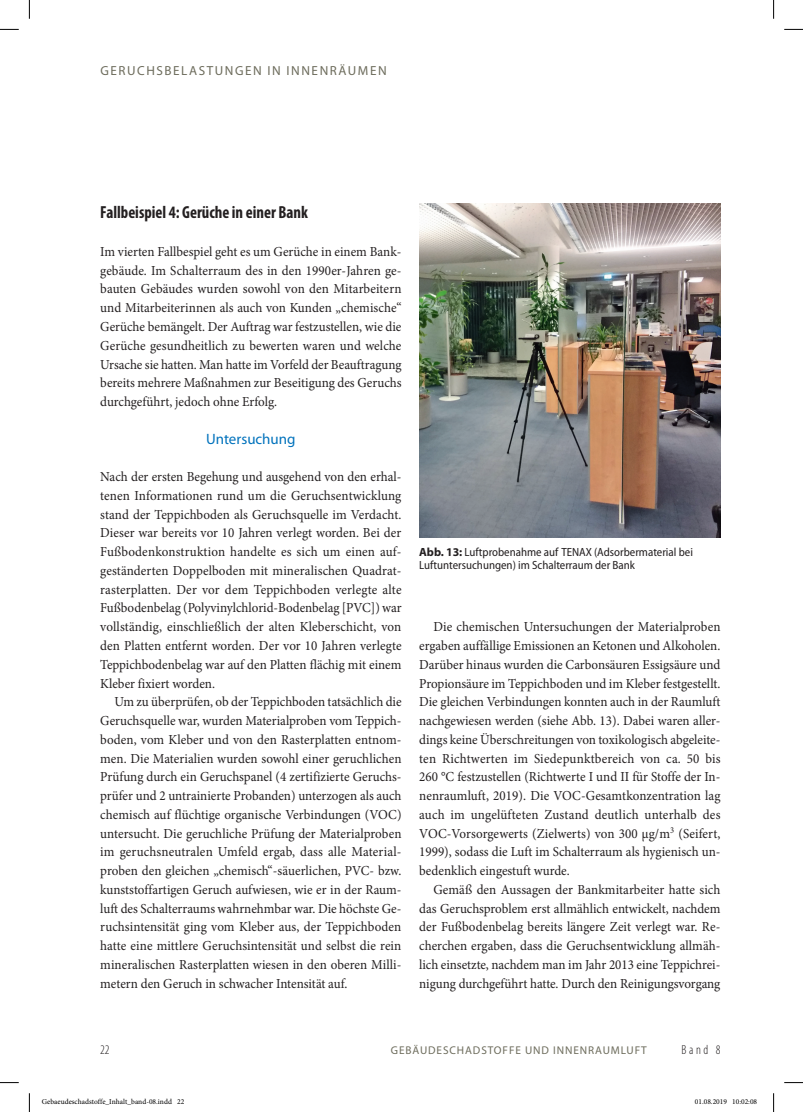
<style>
.page{position:relative;width:803px;height:1112px;background:#fff}
.page>*{position:absolute;margin:0;border:0;box-sizing:border-box;transform-origin:0 0}
.t1{font:700 condensed 17.5px "Myriad Pro";color:#231f20;scale:.95 1}
.t2{font:15px "Myriad Pro";color:#0072bc}
.t3{font:13.75px/18.8px "Minion Pro";color:#231f20;text-align:justify;scale:.95 1}
.t4{font:13.12px "Myriad Pro";letter-spacing:.12em;color:#6d6c5c}
.t5{font:300 condensed 13.12px "Myriad Pro";letter-spacing:.2em;color:#231f20}
.t6{font:semi-condensed 11.88px/13.1px "Myriad Pro";color:#231f20}
.t7{font:11.25px "Myriad Pro";letter-spacing:.08em;color:#6d6c5c}
.t8{font:7.5px "Minion Pro";color:#000}
.s1{font-weight:700;font-stretch:normal}
</style>
<div class="page">
<img style="left:419px;top:203px;width:301px;height:334px">
<svg style="left:0;top:29px;width:19px;height:1px"></svg>
<svg style="left:784px;top:29px;width:19px;height:1px"></svg>
<svg style="left:0;top:1082px;width:19px;height:1px"></svg>
<svg style="left:784px;top:1082px;width:19px;height:1px"></svg>
<svg style="left:29px;top:0;width:1px;height:19px"></svg>
<svg style="left:29px;top:1093px;width:1px;height:18px"></svg>
<svg style="left:773px;top:0;width:1px;height:19px"></svg>
<svg style="left:773px;top:1093px;width:1px;height:18px"></svg>
<p class="t4" style="left:100px;top:62px;width:65px">GERUCHSBE</p>
<p class="t4" style="left:181px;top:62px;width:207px">LASTUNGEN IN INNENRÄUMEN</p>
<p class="t1" style="left:100px;top:201px;width:220px">Fallbeispiel 4: Gerüche in einer Bank</p>
<p class="t3" style="left:100px;top:242px;width:319px">Im vierten Fallbespiel geht es um Gerüche in einem Bank&shy;gebäude. Im Schalterraum des in den 1990er-Jahren ge&shy;bauten Gebäudes wurden sowohl von den Mitarbeitern und Mitarbeiterinnen als auch von Kunden „chemische“ Gerüche bemängelt. Der Auftrag war festzustellen, wie die Gerüche gesundheitlich zu bewerten waren und welche Ursache sie hatten. Man hatte im Vorfeld der Beauftragung bereits mehrere Maßnahmen zur Beseitigung des Geruchs durchgeführt, jedoch ohne Erfolg.</p>
<p class="t2" style="left:206px;top:429px;width:91px">UNTERSUCHUNG</p>
<p class="t3" style="left:100px;top:467px;width:319px">Nach der ersten Begehung und ausgehend von den erhal&shy;tenen Informationen rund um die Geruchsentwicklung stand der Teppichboden als Geruchsquelle im Verdacht.<br>Dieser war bereits vor 10 Jahren verlegt worden. Bei der Fußbodenkonstruktion handelte es sich um einen auf&shy;geständerten Doppelboden mit mineralischen Quadrat&shy;rasterplatten. Der vor dem Teppichboden verlegte alte Fußbodenbelag (Polyvinylchlorid-Bodenbelag [PVC]) war vollständig, einschließlich der alten Kleberschicht, von den Platten entfernt worden. Der vor 10 Jahren verlegte Teppichbodenbelag war auf den Platten flächig mit einem Kleber fixiert worden.</p>
<p class="t3" style="left:100px;top:692px;width:319px;text-indent:14px">Um zu überprüfen, ob der Teppichboden tatsächlich die Geruchsquelle war, wurden Materialproben vom Teppich&shy;boden, vom Kleber und von den Rasterplatten entnom&shy;men. Die Materialien wurden sowohl einer geruchlichen Prüfung durch ein Geruchspanel (4 zertifizierte Geruchs&shy;prüfer und 2 untrainierte Probanden) unterzogen als auch chemisch auf flüchtige organische Verbindungen (VOC) untersucht. Die geruchliche Prüfung der Materialproben im geruchsneutralen Umfeld ergab, dass alle Material&shy;proben den gleichen „chemisch“-säuerlichen, PVC- bzw. kunststoffartigen Geruch aufwiesen, wie er in der Raum&shy;luft des Schalterraums wahrnehmbar war. Die höchste Ge&shy;ruchsintensität ging vom Kleber aus, der Teppichboden hatte eine mittlere Geruchsintensität und selbst die rein mineralischen Rasterplatten wiesen in den oberen Milli&shy;metern den Geruch in schwacher Intensität auf.</p>
<p class="t6" style="left:419px;top:545px;width:275px"><span class="s1">Abb. 13:</span> Luftprobenahme auf TENAX (Adsorbermaterial bei<br>Luftuntersuchungen) im Schalterraum der Bank</p>
<p class="t3" style="left:419px;top:617px;width:319px;text-indent:14px">Die chemischen Untersuchungen der Materialproben ergaben auffällige Emissionen an Ketonen und Alkoholen.<br>Darüber hinaus wurden die Carbonsäuren Essigsäure und Propionsäure im Teppichboden und im Kleber festgestellt.<br>Die gleichen Verbindungen konnten auch in der Raumluft nachgewiesen werden (siehe Abb. 13). Dabei waren aller&shy;dings keine Überschreitungen von toxikologisch abgeleite&shy;ten Richtwerten im Siedepunktbereich von ca. 50 bis 260 °C festzustellen (Richtwerte I und II für Stoffe der In&shy;nenraumluft, 2019). Die VOC-Gesamtkonzentration lag auch im ungelüfteten Zustand deutlich unterhalb des VOC-Vorsorgewerts (Zielwerts) von 300 µg/m<sup>3</sup> (Seifert, 1999), sodass die Luft im Schalterraum als hygienisch un&shy;bedenklich eingestuft wurde.</p>
<p class="t3" style="left:419px;top:880px;width:319px;text-indent:14px">Gemäß den Aussagen der Bankmitarbeiter hatte sich das Geruchsproblem erst allmählich entwickelt, nachdem der Fußbodenbelag bereits längere Zeit verlegt war. Re&shy;cherchen ergaben, dass die Geruchsentwicklung allmäh&shy;lich einsetzte, nachdem man im Jahr 2013 eine Teppichrei&shy;nigung durchgeführt hatte. Durch den Reinigungsvorgang</p>
<p class="t5" style="left:100px;top:1041px;width:11px">22</p>
<p class="t7" style="left:391px;top:1043px;width:257px">GEBÄUDESCHADSTOFFE UND INNENRAUMLUFT</p>
<p class="t5" style="left:681px;top:1041px;width:40px">Band 8</p>
<p class="t8" style="left:42px;top:1096px;width:144px">Gebaeudeschadstoffe_Inhalt_band-08.indd 22</p>
<p class="t8" style="left:695px;top:1096px;width:64px">01.08.2019 10:02:08</p>
</div>
